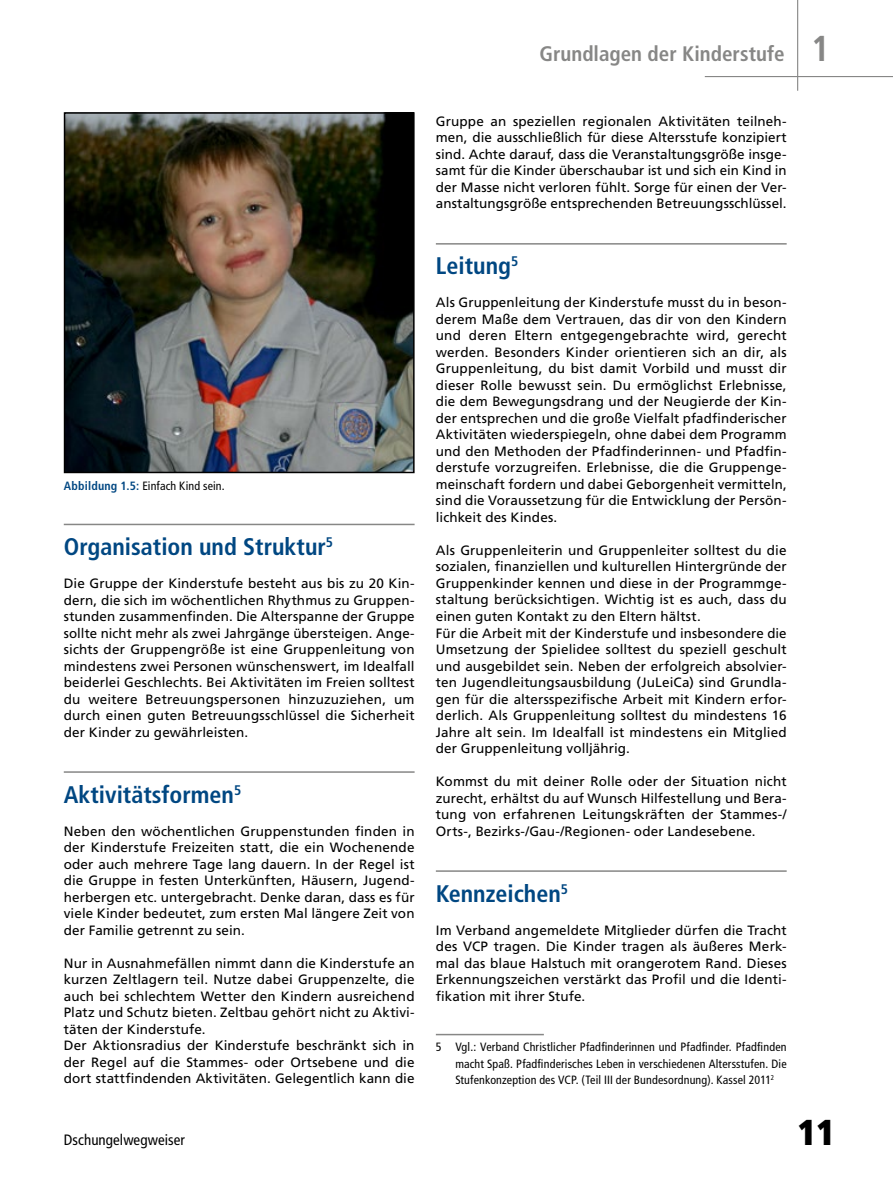
<style>
.page{position:relative;width:893px;height:1191px;background:#fff}
.page>*{position:absolute;margin:0;border:0;box-sizing:border-box;transform-origin:0 0}
.t1{font:900 condensed 36px "Frutiger LT Std";color:#000}
.t2{font:700 condensed 24px "Frutiger LT Std";color:#004782}
.t3{font:700 condensed 21px "Frutiger LT Std";color:#878786}
.t4{font:condensed 15px "Frutiger LT Std";letter-spacing:.005em;color:#000}
.t5{font:13.5px/16.5px "Frutiger LT Std";letter-spacing:.01em;color:#000;text-align:justify}
.t6{font:condensed 12px/16.5px "Frutiger LT Std";letter-spacing:.01em;color:#000;text-align:justify}
.s1{font-weight:700;color:#004782}
.s2{font-size:36px}
</style>
<div class="page">
<hr style="left:705px;top:76px;width:188px;height:1px;background:#878786">
<hr style="left:797px;top:0;width:1px;height:91px;background:#878786">
<hr style="left:64px;top:524px;width:351px;height:1px;background:#878786">
<hr style="left:64px;top:771px;width:351px;height:2px;background:#878786">
<hr style="left:436px;top:243px;width:351px;height:2px;background:#878786">
<hr style="left:436px;top:870px;width:351px;height:2px;background:#878786">
<hr style="left:436px;top:1033px;width:108px;height:2px;background:#878786">
<img style="left:67px;top:115px;width:345px;height:355px">
<div style="left:64px;top:112px;width:351px;height:361px;border:2px solid #000"></div>
<p class="t6" style="left:64px;top:477px;width:162px"><span class="s1">Abbildung 1.5:</span> Einfach Kind sein.</p>
<h2 class="t2" style="left:64px;top:532px;width:271px">Organisation und Struktur<sup>5</sup></h2>
<p class="t5" style="left:64px;top:575px;width:352px">Die Gruppe der Kinderstufe besteht aus bis zu 20 Kin&shy;dern, die sich im wöchentlichen Rhythmus zu Gruppen&shy;stunden zusammenfinden. Die Alterspanne der Gruppe sollte nicht mehr als zwei Jahrgänge übersteigen. Ange&shy;sichts der Gruppengröße ist eine Gruppenleitung von mindestens zwei Personen wünschenswert, im Idealfall beiderlei Geschlechts. Bei Aktivitäten im Freien solltest du weitere Betreuungspersonen hinzuzuziehen, um durch einen guten Betreuungsschlüssel die Sicherheit der Kinder zu gewährleisten.</p>
<h2 class="t2" style="left:64px;top:780px;width:179px">Aktivitätsformen<sup>5</sup></h2>
<p class="t5" style="left:64px;top:822px;width:352px">Neben den wöchentlichen Gruppenstunden finden in der Kinderstufe Freizeiten statt, die ein Wochenende oder auch mehrere Tage lang dauern. In der Regel ist die Gruppe in festen Unterkünften, Häusern, Jugend&shy;herbergen etc. untergebracht. Denke daran, dass es für viele Kinder bedeutet, zum ersten Mal längere Zeit von der Familie getrennt zu sein.</p>
<p class="t5" style="left:64px;top:954px;width:352px;text-align:left">Nur in Ausnahmefällen nimmt dann die Kinderstufe an kurzen Zeltlagern teil. Nutze dabei Gruppenzelte, die auch bei schlechtem Wetter den Kindern ausreichend Platz und Schutz bieten. Zeltbau gehört nicht zu Aktivi&shy;täten der Kinderstufe.<br>Der Aktionsradius der Kinderstufe beschränkt sich in der Regel auf die Stammes- oder Ortsebene und die dort stattfindenden Aktivitäten. Gelegentlich kann die</p>
<p class="t4" style="left:64px;top:1131px;width:123px">Dschungelwegweiser</p>
<h3 class="t3" style="left:539px;top:41px;width:292px">Grundlagen der Kinderstufe <span class="s2">1</span></h3>
<p class="t5" style="left:436px;top:113px;width:352px">Gruppe an speziellen regionalen Aktivitäten teilneh&shy;men, die ausschließlich für diese Altersstufe konzipiert sind. Achte darauf, dass die Veranstaltungsgröße insge&shy;samt für die Kinder überschaubar ist und sich ein Kind in der Masse nicht verloren fühlt. Sorge für einen der Ver&shy;anstaltungsgröße entsprechenden Betreuungsschlüssel.</p>
<h2 class="t2" style="left:436px;top:252px;width:84px">Leitung<sup>5</sup></h2>
<p class="t5" style="left:436px;top:294px;width:352px">Als Gruppenleitung der Kinderstufe musst du in beson&shy;derem Maße dem Vertrauen, das dir von den Kindern und deren Eltern entgegengebrachte wird, gerecht werden. Besonders Kinder orientieren sich an dir, als Gruppenleitung, du bist damit Vorbild und musst dir dieser Rolle bewusst sein. Du ermöglichst Erlebnisse, die dem Bewegungsdrang und der Neugierde der Kin&shy;der entsprechen und die große Vielfalt pfadfinderischer Aktivitäten wiederspiegeln, ohne dabei dem Programm und den Methoden der Pfadfinderinnen- und Pfadfin&shy;derstufe vorzugreifen. Erlebnisse, die die Gruppenge&shy;meinschaft fordern und dabei Geborgenheit vermitteln, sind die Voraussetzung für die Entwicklung der Persön&shy;lichkeit des Kindes.</p>
<p class="t5" style="left:436px;top:542px;width:352px;text-align:left">Als Gruppenleiterin und Gruppenleiter solltest du die sozialen, finanziellen und kulturellen Hintergründe der Gruppenkinder kennen und diese in der Programmge&shy;staltung berücksichtigen. Wichtig ist es auch, dass du einen guten Kontakt zu den Eltern hältst.<br>Für die Arbeit mit der Kinderstufe und insbesondere die Umsetzung der Spielidee solltest du speziell geschult und ausgebildet sein. Neben der erfolgreich absolvier&shy;ten Jugendleitungsausbildung (JuLeiCa) sind Grundla&shy;gen für die altersspezifische Arbeit mit Kindern erfor&shy;derlich. Als Gruppenleitung solltest du mindestens 16<br>Jahre alt sein. Im Idealfall ist mindestens ein Mitglied der Gruppenleitung volljährig.</p>
<p class="t5" style="left:436px;top:773px;width:352px">Kommst du mit deiner Rolle oder der Situation nicht zurecht, erhältst du auf Wunsch Hilfestellung und Bera&shy;tung von erfahrenen Leitungskräften der Stammes-/ Orts-, Bezirks-/Gau-/Regionen- oder Landesebene.</p>
<h2 class="t2" style="left:436px;top:879px;width:134px">Kennzeichen<sup>5</sup></h2>
<p class="t5" style="left:436px;top:921px;width:352px">Im Verband angemeldete Mitglieder dürfen die Tracht des VCP tragen. Die Kinder tragen als äußeres Merk&shy;mal das blaue Halstuch mit orangerotem Rand. Dieses Erkennungszeichen verstärkt das Profil und die Identi&shy;fikation mit ihrer Stufe.</p>
<p class="t6" style="left:455px;top:1038px;width:333px;text-indent:-20px">5 Vgl.: Verband Christlicher Pfadfinderinnen und Pfadfinder. Pfadfinden macht Spaß. Pfadfinderisches Leben in verschiedenen Altersstufen. Die Stufenkonzeption des VCP. (Teil III der Bundesordnung). Kassel 2011<sup>2</sup></p>
<h1 class="t1" style="left:798px;top:1110px;width:39px">11</h1>
</div>
